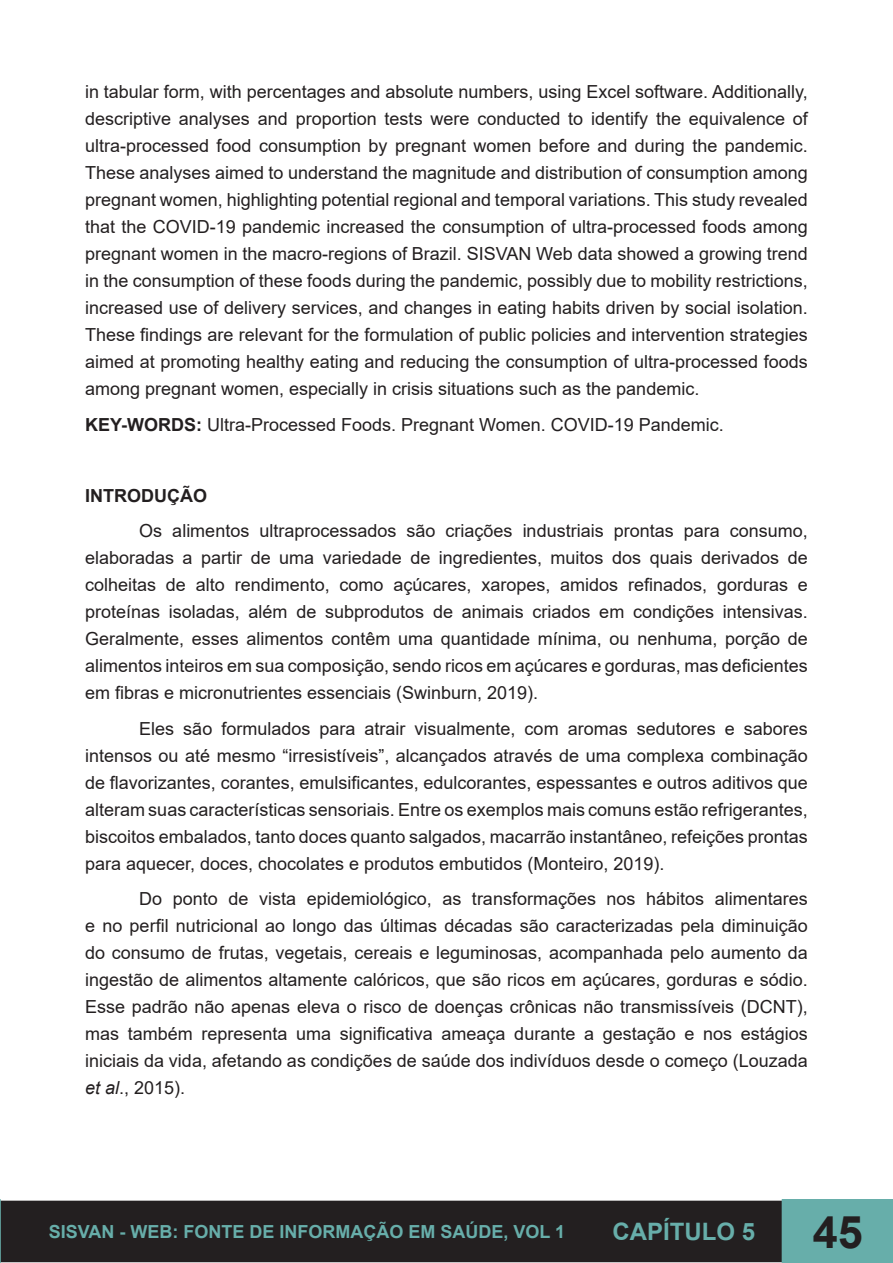
<style>
.page{position:relative;width:893px;height:1263px;background:#fff}
.page>*{position:absolute;margin:0;border:0;box-sizing:border-box;transform-origin:0 0}
.t1{font:700 45px "Arial";color:#231f20}
.t2{font:700 24px "Arial";color:#67aeaa}
.t3{font:18px/27px "Arial";color:#231f20;text-align:justify}
.t4{font:700 18px "Arial";color:#67aeaa}
.t5{font:700 18px "Arial";color:#231f20}
.s1{font-weight:700}
.s2{font-style:italic}
</style>
<div class="page">
<div style="left:1px;top:1201px;width:782px;height:60px;background:#231f20"></div>
<div style="left:0;top:1201px;width:784px;height:61px;border:2px solid #231f20"></div>
<svg style="left:0;top:1199px;width:1px;height:64px"></svg>
<div style="left:782px;top:1200px;width:111px;height:63px;background:#67aeaa"></div>
<div style="left:782px;top:1199px;width:111px;height:64px;border:2px solid #67aeaa"></div>
<p class="t3" style="left:85px;top:78px;width:724px">in tabular form, with percentages and absolute numbers, using Excel software. Additionally, descriptive analyses and proportion tests were conducted to identify the equivalence of ultra-processed food consumption by pregnant women before and during the pandemic.<br>These analyses aimed to understand the magnitude and distribution of consumption among pregnant women, highlighting potential regional and temporal variations. This study revealed that the COVID-19 pandemic increased the consumption of ultra-processed foods among pregnant women in the macro-regions of Brazil. SISVAN Web data showed a growing trend in the consumption of these foods during the pandemic, possibly due to mobility restrictions, increased use of delivery services, and changes in eating habits driven by social isolation.<br>These findings are relevant for the formulation of public policies and intervention strategies aimed at promoting healthy eating and reducing the consumption of ultra-processed foods among pregnant women, especially in crisis situations such as the pandemic.</p>
<p class="t3" style="left:85px;top:411px;width:640px"><span class="s1">KEY-WORDS:</span> Ultra-Processed Foods. Pregnant Women. COVID-19 Pandemic.</p>
<p class="t5" style="left:85px;top:483px;width:123px">INTRODUÇÃO</p>
<p class="t3" style="left:85px;top:517px;width:724px;text-indent:54px">Os alimentos ultraprocessados são criações industriais prontas para consumo, elaboradas a partir de uma variedade de ingredientes, muitos dos quais derivados de colheitas de alto rendimento, como açúcares, xaropes, amidos refinados, gorduras e proteínas isoladas, além de subprodutos de animais criados em condições intensivas.<br>Geralmente, esses alimentos contêm uma quantidade mínima, ou nenhuma, porção de alimentos inteiros em sua composição, sendo ricos em açúcares e gorduras, mas deficientes em fibras e micronutrientes essenciais (Swinburn, 2019).</p>
<p class="t3" style="left:85px;top:715px;width:724px;text-indent:54px">Eles são formulados para atrair visualmente, com aromas sedutores e sabores intensos ou até mesmo “irresistíveis”, alcançados através de uma complexa combinação de flavorizantes, corantes, emulsificantes, edulcorantes, espessantes e outros aditivos que alteram suas características sensoriais. Entre os exemplos mais comuns estão refrigerantes, biscoitos embalados, tanto doces quanto salgados, macarrão instantâneo, refeições prontas para aquecer, doces, chocolates e produtos embutidos (Monteiro, 2019).</p>
<p class="t3" style="left:85px;top:885px;width:724px;text-indent:54px">Do ponto de vista epidemiológico, as transformações nos hábitos alimentares e no perfil nutricional ao longo das últimas décadas são caracterizadas pela diminuição do consumo de frutas, vegetais, cereais e leguminosas, acompanhada pelo aumento da ingestão de alimentos altamente calóricos, que são ricos em açúcares, gorduras e sódio.<br>Esse padrão não apenas eleva o risco de doenças crônicas não transmissíveis (DCNT), mas também representa uma significativa ameaça durante a gestação e nos estágios iniciais da vida, afetando as condições de saúde dos indivíduos desde o começo (Louzada <span class="s2">et al</span>., 2015).</p>
<p class="t4" style="left:49px;top:1219px;width:518px">SISVAN - WEB: FONTE DE INFORMAÇÃO EM SAÚDE, VOL 1</p>
<h2 class="t2" style="left:612px;top:1215px;width:144px">CAPÍTULO 5</h2>
<h1 class="t1" style="left:813px;top:1200px;width:52px">45</h1>
</div>
